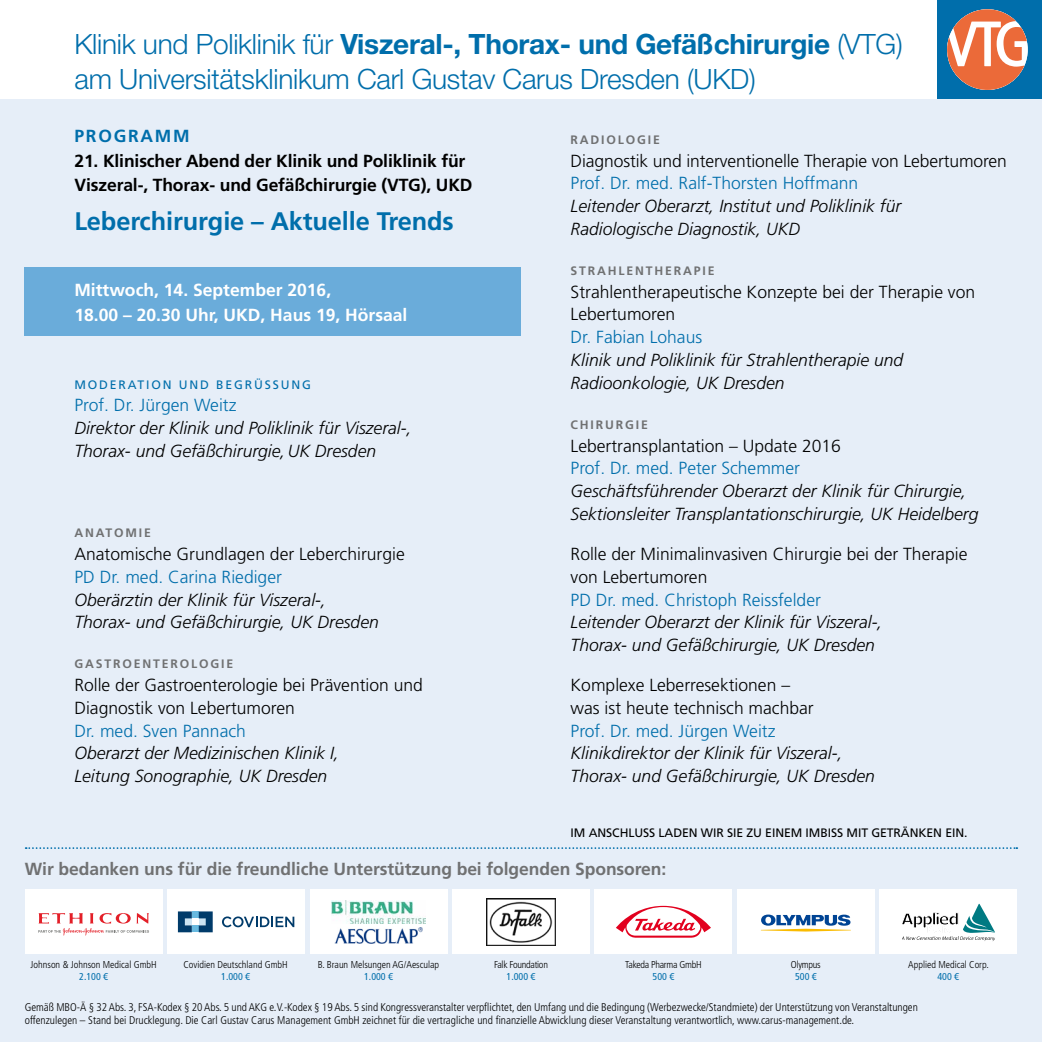
<style>
.page{position:relative;width:1042px;height:1042px;background:#fff}
.page>*{position:absolute;margin:0;border:0;box-sizing:border-box;transform-origin:0 0}
.t1{font:300 28px/35px "Helvetica Neue LT";letter-spacing:-.01em;color:#006eab}
.t2{font:700 25.38px "Frutiger LT";letter-spacing:-.005em;color:#006eab}
.t3{font:italic 300 17.5px/22.8px "Frutiger";color:#000}
.t4{font:300 17.5px/22.8px "Frutiger LT";color:#000}
.t5{font:300 17.5px "Frutiger LT";color:#006eab}
.t6{font:700 17.5px/24.5px "Frutiger LT";letter-spacing:-.01em;color:#000}
.t7{font:700 17.5px "Frutiger LT";letter-spacing:-.005em;color:#707172}
.t8{font:700 17.5px/24.5px "Frutiger LT";color:#fff}
.t9{font:700 17.5px "Frutiger LT";letter-spacing:.1em;color:#006eab}
.t10{font:700 12.25px "Frutiger LT";letter-spacing:.15em;color:#707172}
.t11{font:12.25px "Frutiger LT";letter-spacing:-.005em;color:#000}
.t12{font:12.25px "Frutiger LT";letter-spacing:.15em;color:#006eab}
.t13{font:300 condensed 11.2px/13.5px "Frutiger LT";color:#000}
.t14{font:300 condensed 9.97px "Frutiger LT";color:#000}
.t15{font:300 condensed 9.97px "Frutiger LT";letter-spacing:-.025em;color:#000}
.t16{font:condensed 9.97px "Frutiger LT";color:#006eab}
.s1{font-weight:700}
</style>
<div class="page">
<div style="left:938px;top:0;width:104px;height:99px;background:#006eab"></div>
<div style="left:0;top:99px;width:1042px;height:943px;background:#e6eef8"></div>
<div style="left:25px;top:889px;width:138px;height:65px;background:#fff"></div>
<svg style="left:38px;top:913px;width:111px;height:22px"></svg>
<div style="left:167px;top:889px;width:138px;height:65px;background:#fff"></div>
<svg style="left:222px;top:916px;width:72px;height:11px"></svg>
<div style="left:192px;top:911px;width:7px;height:7px;background:#68b9df"></div>
<div style="left:192px;top:925px;width:7px;height:7px;background:#68b9df"></div>
<svg style="left:178px;top:911px;width:14px;height:21px"></svg>
<svg style="left:199px;top:911px;width:14px;height:21px"></svg>
<div style="left:310px;top:889px;width:137px;height:65px;background:#fff"></div>
<img style="left:335px;top:927px;width:87px;height:16px">
<img style="left:332px;top:900px;width:93px;height:23px">
<div style="left:452px;top:889px;width:138px;height:65px;background:#fff"></div>
<img style="left:486px;top:898px;width:69px;height:47px">
<div style="left:594px;top:889px;width:138px;height:65px;background:#fff"></div>
<svg style="left:616px;top:906px;width:95px;height:32px"></svg>
<div style="left:737px;top:889px;width:138px;height:65px;background:#fff"></div>
<svg style="left:761px;top:914px;width:90px;height:17px"></svg>
<div style="left:879px;top:889px;width:138px;height:65px;background:#fff"></div>
<svg style="left:903px;top:905px;width:91px;height:34px"></svg>
<div style="left:901px;top:903px;width:95px;height:38px;border:1px solid #fff"></div>
<div style="left:25px;top:268px;width:496px;height:68px;background:#6aacda"></div>
<svg style="left:26px;top:847px;width:991px;height:2px"></svg>
<svg style="left:947px;top:9px;width:80px;height:81px"></svg>
<h1 class="t1" style="left:74px;top:26px;width:830px">Klinik und Poliklinik für <span class="s1">Viszeral-, Thorax- und Gefäßchirurgie</span> (VTG) am Universitätsklinikum Carl Gustav Carus Dresden (UKD)</h1>
<p class="t9" style="left:74px;top:126px;width:117px">PROGRAMM</p>
<p class="t6" style="left:74px;top:148px;width:400px">21. Klinischer Abend der Klinik und Poliklinik für<br>Viszeral-, Thorax- und Gefäßchirurgie (VTG), UKD</p>
<h2 class="t2" style="left:74px;top:206px;width:381px">Leberchirurgie – Aktuelle Trends</h2>
<p class="t8" style="left:74px;top:278px;width:334px">Mittwoch, 14. September 2016,<br>18.00 – 20.30 Uhr, UKD, Haus 19, Hörsaal</p>
<p class="t12" style="left:74px;top:377px;width:238px">MODERATION UND BEGRÜSSUNG</p>
<p class="t5" style="left:74px;top:395px;width:164px">Prof. Dr. Jürgen Weitz</p>
<p class="t3" style="left:74px;top:417px;width:339px">Direktor der Klinik und Poliklinik für Viszeral-,<br>Thorax- und Gefäßchirurgie,UK Dresden</p>
<p class="t10" style="left:74px;top:526px;width:78px">ANATOMIE</p>
<p class="t4" style="left:74px;top:543px;width:332px">Anatomische Grundlagen der Leberchirurgie</p>
<p class="t5" style="left:74px;top:567px;width:209px">PD Dr. med. Carina Riediger</p>
<p class="t3" style="left:74px;top:588px;width:306px">Oberärztin der Klinik für Viszeral-,<br>Thorax- und Gefäßchirurgie, UK Dresden</p>
<p class="t10" style="left:74px;top:657px;width:160px">GASTROENTEROLOGIE</p>
<p class="t4" style="left:74px;top:674px;width:350px">Rolle der Gastroenterologie bei Prävention und<br>Diagnostik von Lebertumoren</p>
<p class="t5" style="left:74px;top:720px;width:173px">Dr. med. Sven Pannach</p>
<p class="t3" style="left:74px;top:742px;width:266px">Oberarzt der Medizinischen Klinik I,<br>Leitung Sonographie, UK Dresden</p>
<p class="t10" style="left:570px;top:132px;width:91px">RADIOLOGIE</p>
<p class="t4" style="left:570px;top:149px;width:438px">Diagnostik und interventionelle Therapie von Lebertumoren</p>
<p class="t5" style="left:570px;top:173px;width:289px">Prof. Dr. med. Ralf-Thorsten Hoffmann</p>
<p class="t3" style="left:570px;top:195px;width:332px">Leitender Oberarzt, Institut und Poliklinik für<br>Radiologische Diagnostik, UKD</p>
<p class="t10" style="left:570px;top:263px;width:145px">STRAHLENTHERAPIE</p>
<p class="t4" style="left:570px;top:280px;width:406px">Strahlentherapeutische Konzepte bei der Therapie von<br>Lebertumoren</p>
<p class="t5" style="left:570px;top:327px;width:133px">Dr. Fabian Lohaus</p>
<p class="t3" style="left:570px;top:348px;width:334px">Klinik und Poliklinik für Strahlentherapie und<br>Radioonkologie, UK Dresden</p>
<p class="t10" style="left:570px;top:417px;width:79px">CHIRURGIE</p>
<p class="t4" style="left:570px;top:434px;width:272px">Lebertransplantation – Update 2016</p>
<p class="t5" style="left:570px;top:458px;width:231px">Prof. Dr. med. Peter Schemmer</p>
<p class="t3" style="left:570px;top:479px;width:409px">Geschäftsführender Oberarzt der Klinik für Chirurgie,<br>Sektionsleiter Transplantationschirurgie, UK Heidelberg</p>
<p class="t4" style="left:570px;top:543px;width:398px">Rolle der Minimalinvasiven Chirurgie bei der Therapie von Lebertumoren</p>
<p class="t5" style="left:570px;top:589px;width:252px">PD Dr. med. Christoph Reissfelder</p>
<p class="t3" style="left:570px;top:611px;width:313px">Leitender Oberarzt der Klinik für Viszeral-,<br>Thorax- und Gefäßchirurgie, UK Dresden</p>
<p class="t4" style="left:570px;top:674px;width:245px">Komplexe Leberresektionen – was ist heute technisch machbar</p>
<p class="t5" style="left:570px;top:720px;width:206px">Prof. Dr. med. Jürgen Weitz</p>
<p class="t3" style="left:570px;top:742px;width:306px">Klinikdirektor der Klinik für Viszeral-,<br>Thorax- und Gefäßchirurgie, UK Dresden</p>
<p class="t11" style="left:570px;top:825px;width:398px">IM ANSCHLUSS LADEN WIR SIE ZU EINEM IMBISS MIT GETRÄNKEN EIN.</p>
<p class="t7" style="left:25px;top:859px;width:643px">Wir bedanken uns für die freundliche Unterstützung bei folgenden Sponsoren:</p>
<p class="t14" style="left:31px;top:959px;width:128px">Johnson &amp; Johnson Medical GmbH</p>
<p class="t16" style="left:79px;top:970px;width:30px">2.100 €</p>
<p class="t14" style="left:184px;top:959px;width:106px">Covidien Deutschland GmbH</p>
<p class="t16" style="left:221px;top:970px;width:30px">1.000 €</p>
<p class="t14" style="left:318px;top:959px;width:123px">B. Braun Melsungen AG/Aesculap</p>
<p class="t16" style="left:364px;top:970px;width:30px">1.000 €</p>
<p class="t15" style="left:494px;top:959px;width:55px">Falk Foundation</p>
<p class="t16" style="left:506px;top:970px;width:30px">1.000 €</p>
<p class="t15" style="left:625px;top:959px;width:78px">Takeda Pharma GmbH</p>
<p class="t16" style="left:652px;top:970px;width:23px">500 €</p>
<p class="t15" style="left:791px;top:959px;width:31px">Olympus</p>
<p class="t16" style="left:795px;top:970px;width:23px">500 €</p>
<p class="t14" style="left:908px;top:959px;width:82px">Applied Medical Corp.</p>
<p class="t16" style="left:937px;top:970px;width:23px">400 €</p>
<p class="t13" style="left:25px;top:1000px;width:894px">Gemäß MBO-Ä § 32 Abs. 3, FSA-Kodex § 20 Abs. 5 und AKG e.V.-Kodex § 19 Abs. 5 sind Kongressveranstalter verpflichtet, den Umfang und die Bedingung (Werbezwecke/Standmiete) der Unterstützung von Veranstaltungen offenzulegen – Stand bei Drucklegung. Die Carl Gustav Carus Management GmbH zeichnet für die vertragliche und finanzielle Abwicklung dieser Veranstaltung verantwortlich, www.carus-management.de.</p>
</div>
